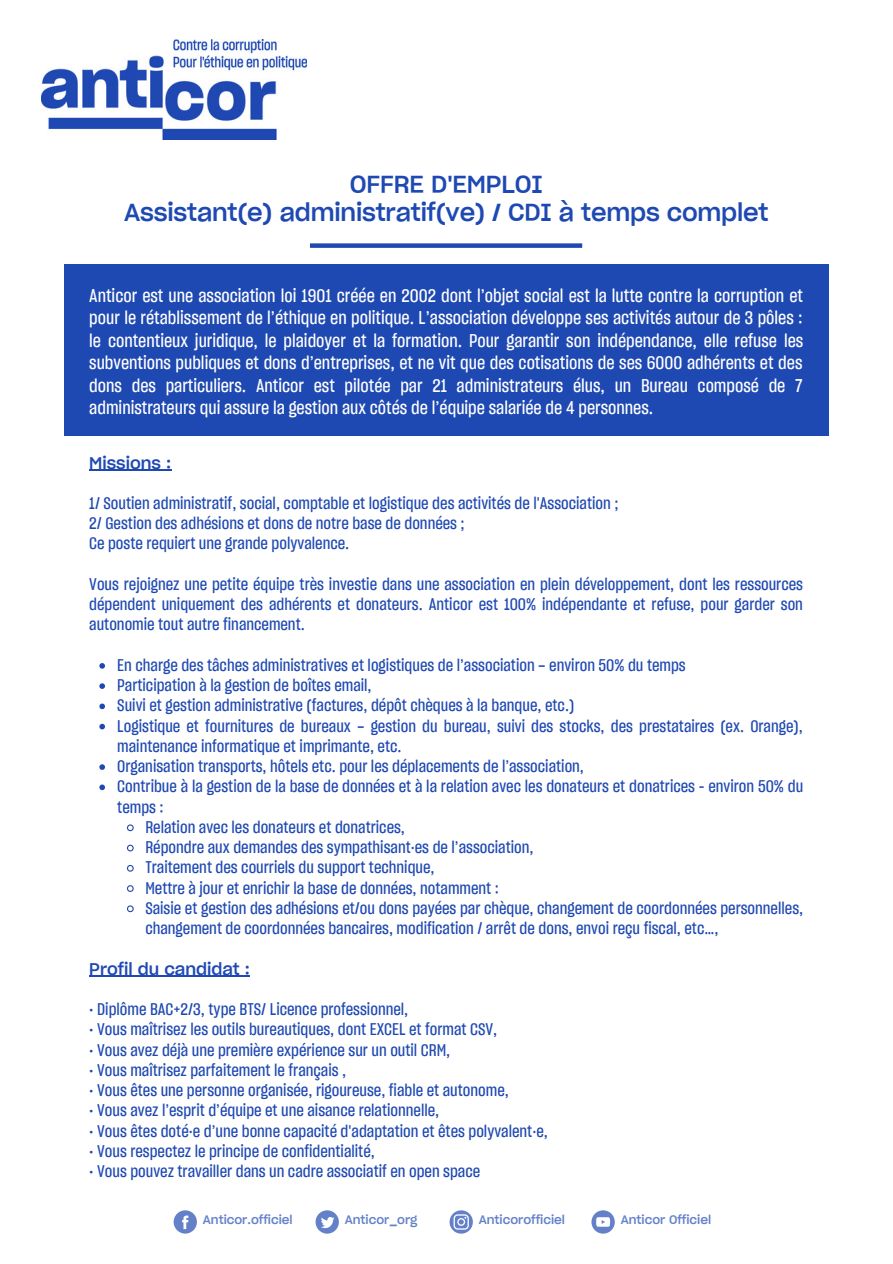
<style>
.page{position:relative;width:893px;height:1264px;background:#fff}
.page>*{position:absolute;margin:0;border:0;box-sizing:border-box;transform-origin:0 0}
.t1{font:24px/28px "Sharp Grotesk Medium 20";letter-spacing:-.005em;color:#1f49b2;text-align:center}
.t2{font:18px/22.5px "Sharp Grotesk Medium 15";color:#fff;text-align:justify}
.t3{font:16.5px/20.2px "Sharp Grotesk Medium 15";color:#1f49b2}
.t4{font:16.5px "Sharp Grotesk Medium 20";color:#1f49b2}
.t5{font:12px "Sharp Grotesk Medium 20";color:#1f49b2}
</style>
<div class="page">
<img style="left:41px;top:39px;width:266px;height:100px">
<div style="left:64px;top:264px;width:764px;height:172px;background:#1f49b2"></div>
<svg style="left:99px;top:663px;width:6px;height:5px"></svg>
<svg style="left:99px;top:683px;width:6px;height:6px"></svg>
<svg style="left:99px;top:703px;width:6px;height:6px"></svg>
<svg style="left:99px;top:723px;width:6px;height:6px"></svg>
<svg style="left:99px;top:764px;width:6px;height:6px"></svg>
<svg style="left:99px;top:784px;width:6px;height:6px"></svg>
<svg style="left:127px;top:824px;width:7px;height:8px"></svg>
<svg style="left:127px;top:844px;width:7px;height:8px"></svg>
<svg style="left:127px;top:865px;width:7px;height:7px"></svg>
<svg style="left:127px;top:885px;width:7px;height:7px"></svg>
<svg style="left:127px;top:905px;width:7px;height:8px"></svg>
<hr style="left:89px;top:469px;width:82px;height:2px;background:#1f49b2">
<hr style="left:89px;top:975px;width:161px;height:1px;background:#1f49b2">
<svg style="left:174px;top:1210px;width:23px;height:23px"></svg>
<svg style="left:315px;top:1210px;width:24px;height:23px"></svg>
<svg style="left:591px;top:1210px;width:23px;height:23px"></svg>
<svg style="left:449px;top:1210px;width:24px;height:23px"></svg>
<div style="left:310px;top:243px;width:272px;height:5px;background:#1f49b2"></div>
<h1 class="t1" style="left:124px;top:170px;width:646px">OFFRE D'EMPLOI<br>Assistant(e) administratif(ve) / CDI à temps complet</h1>
<p class="t2" style="left:89px;top:284px;width:715px">Anticor est une association loi 1901 créée en 2002 dont l’objet social est la lutte contre la corruption et pour le rétablissement de l’éthique en politique. L’association développe ses activités autour de 3 pôles : le contentieux juridique, le plaidoyer et la formation. Pour garantir son indépendance, elle refuse les subventions publiques et dons d’entreprises, et ne vit que des cotisations de ses 6000 adhérents et des dons des particuliers. Anticor est pilotée par 21 administrateurs élus, un Bureau composé de 7 administrateurs qui assure la gestion aux côtés de l’équipe salariée de 4 personnes.</p>
<p class="t4" style="left:89px;top:452px;width:83px">Missions :</p>
<p class="t3" style="left:89px;top:493px;width:530px">1/ Soutien administratif, social, comptable et logistique des activités de l'Association ;<br>2/ Gestion des adhésions et dons de notre base de données ;<br>Ce poste requiert une grande polyvalence.</p>
<p class="t3" style="left:89px;top:574px;width:715px;text-align:justify">Vous rejoignez une petite équipe très investie dans une association en plein développement, dont les ressources dépendent uniquement des adhérents et donateurs. Anticor est 100% indépendante et refuse, pour garder son autonomie tout autre financement.</p>
<p class="t3" style="left:117px;top:655px;width:570px">En charge des tâches administratives et logistiques de l’association – environ 50% du temps</p>
<p class="t3" style="left:117px;top:675px;width:256px">Participation à la gestion de boîtes email,</p>
<p class="t3" style="left:117px;top:695px;width:458px">Suivi et gestion administrative (factures, dépôt chèques à la banque, etc.)</p>
<p class="t3" style="left:117px;top:715px;width:687px">Logistique et fournitures de bureaux – gestion du bureau, suivi des stocks, des prestataires (ex. Orange),</p>
<p class="t3" style="left:117px;top:735px;width:286px">maintenance informatique et imprimante, etc.</p>
<p class="t3" style="left:117px;top:756px;width:468px">Organisation transports, hôtels etc. pour les déplacements de l’association,</p>
<p class="t3" style="left:117px;top:776px;width:687px">Contribue à la gestion de la base de données et à la relation avec les donateurs et donatrices - environ 50% du</p>
<p class="t3" style="left:117px;top:796px;width:48px">temps :</p>
<p class="t3" style="left:145px;top:816px;width:261px">Relation avec les donateurs et donatrices,</p>
<p class="t3" style="left:145px;top:837px;width:390px">Répondre aux demandes des sympathisant·es de l’association,</p>
<p class="t3" style="left:145px;top:857px;width:291px">Traitement des courriels du support technique,</p>
<p class="t3" style="left:145px;top:877px;width:355px">Mettre à jour et enrichir la base de données, notamment :</p>
<p class="t3" style="left:145px;top:897px;width:659px">Saisie et gestion des adhésions et/ou dons payées par chèque, changement de coordonnées personnelles,</p>
<p class="t3" style="left:145px;top:918px;width:574px">changement de coordonnées bancaires, modification / arrêt de dons, envoi reçu fiscal, etc…,</p>
<p class="t4" style="left:89px;top:958px;width:162px">Profil du candidat :</p>
<p class="t3" style="left:89px;top:998px;width:320px">• Diplôme BAC+2/3, type BTS/ Licence professionnel,</p>
<p class="t3" style="left:89px;top:1019px;width:409px">• Vous maîtrisez les outils bureautiques, dont EXCEL et format CSV,</p>
<p class="t3" style="left:89px;top:1039px;width:362px">• Vous avez déjà une première expérience sur un outil CRM,</p>
<p class="t3" style="left:89px;top:1059px;width:258px">• Vous maîtrisez parfaitement le français ,</p>
<p class="t3" style="left:89px;top:1079px;width:421px">• Vous êtes une personne organisée, rigoureuse, fiable et autonome,</p>
<p class="t3" style="left:89px;top:1100px;width:351px">• Vous avez l’esprit d’équipe et une aisance relationnelle,</p>
<p class="t3" style="left:89px;top:1120px;width:460px">• Vous êtes doté·e d’une bonne capacité d'adaptation et êtes polyvalent·e,</p>
<p class="t3" style="left:89px;top:1140px;width:287px">• Vous respectez le principe de confidentialité,</p>
<p class="t3" style="left:89px;top:1160px;width:392px">• Vous pouvez travailler dans un cadre associatif en open space</p>
<p class="t5" style="left:203px;top:1211px;width:91px">Anticor.officiel</p>
<p class="t5" style="left:345px;top:1211px;width:74px">Anticor_org</p>
<p class="t5" style="left:478px;top:1212px;width:88px">Anticorofficiel</p>
<p class="t5" style="left:620px;top:1212px;width:92px">Anticor Officiel</p>
</div>
